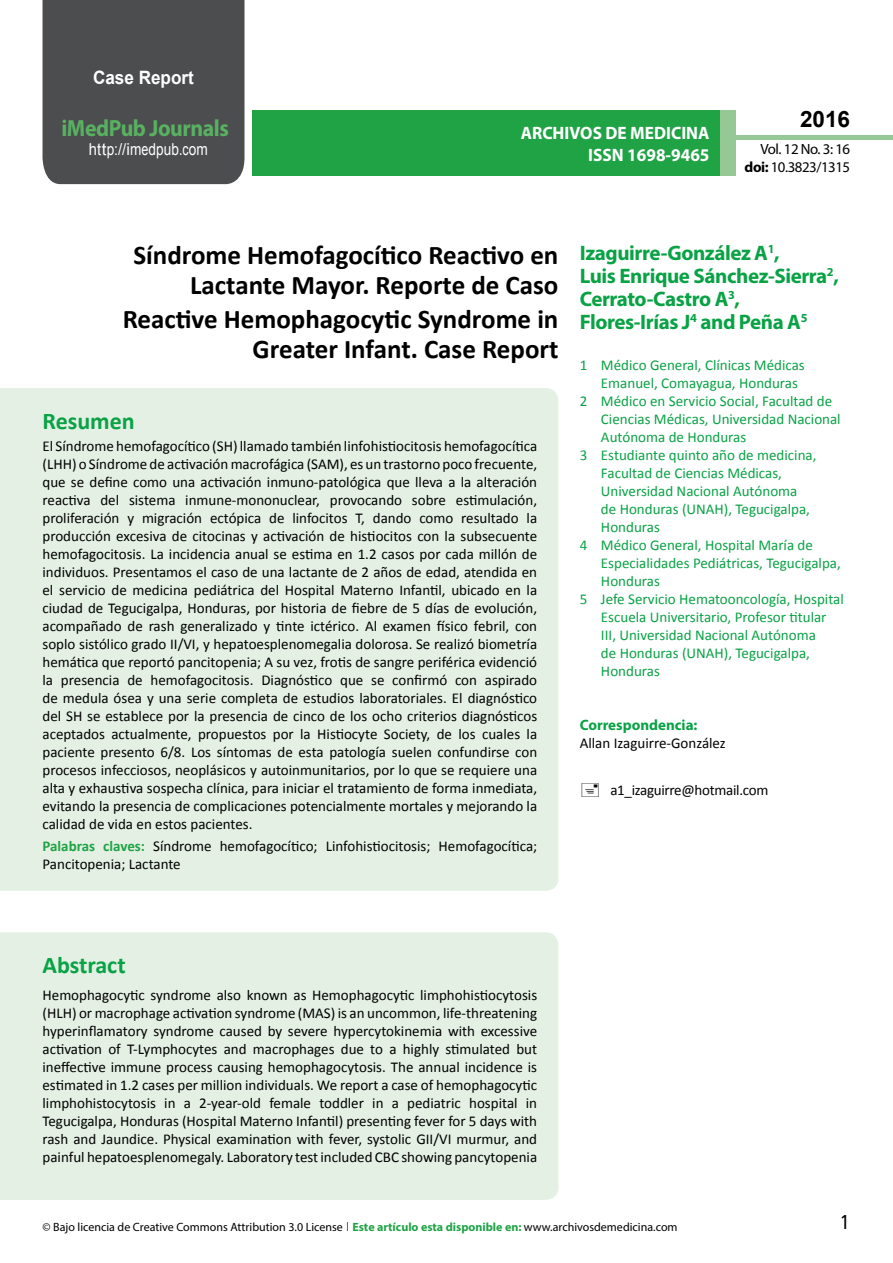
<style>
.page{position:relative;width:893px;height:1263px;background:#fff}
.page>*{position:absolute;margin:0;border:0;box-sizing:border-box;transform-origin:0 0}
.t1{font:700 27px/29.7px "Calibri";color:#000;text-align:right}
.t2{font:25.5px "Tunga";color:#000}
.t3{font:700 24px "Calibri";color:#09a245}
.t4{font:700 23.4px "Myriad Pro";letter-spacing:-.02em;color:#58b161;scale:.93 1}
.t5{font:700 22.5px "Arial";color:#000}
.t6{font:700 21px/23.1px "Myriad Pro";letter-spacing:-.02em;color:#09a245}
.t7{font:700 18.45px "Arial";color:#fff;scale:.93 1}
.t8{font:700 18px/21.6px "Myriad Pro";color:#fff;text-align:right;scale:.96 1}
.t9{font:16.5px "Arial";letter-spacing:.005em;color:#fff;scale:.89 1}
.t10{font:15px/18px "Calibri";color:#000;text-align:justify}
.t11{font:15px "Calibri";color:#09a245}
.t12{font:15px "Calibri";letter-spacing:-.02em;color:#000}
.t13{font:700 15px "Myriad Pro";color:#09a245}
.t14{font:14.85px/17.9px "Myriad Pro";letter-spacing:-.03em;color:#000;text-align:right}
.t15{font:12px "Myriad Pro";color:#000}
.s1{font-family:"Calibri"}
.s2{font-weight:700}
.s3{font-weight:700;color:#1fa345}
.s4{font-family:"Tunga"}
.s5{font-weight:700;color:#1da34a}
</style>
<div class="page">
<div style="left:252px;top:110px;width:469px;height:66px;background:#1fa345"></div>
<div style="left:720px;top:110px;width:16px;height:66px;background:#96c896"></div>
<div style="left:43px;top:0;width:201px;height:184px;background:#4c4d4f"></div>
<div style="left:736px;top:135px;width:157px;height:5px;background:#96c996"></div>
<div style="left:0;top:388px;width:558px;height:503px;background:#e4f0e4"></div>
<div style="left:0;top:932px;width:558px;height:268px;background:#e4f0e4"></div>
<p class="t7" style="left:93px;top:65px;width:110px">Case Report</p>
<h3 class="t4" style="left:61px;top:113px;width:181px">iMedPub Journals</h3>
<p class="t9" style="left:89px;top:139px;width:135px">http://imedpub<span class="s1">.</span>com</p>
<p class="t8" style="left:521px;top:122px;width:198px">ARCHIVOS DE MEDICINA<br>ISSN 1698-9465</p>
<h3 class="t5" style="left:800px;top:104px;width:52px">2016</h3>
<p class="t14" style="left:745px;top:140px;width:107px">Vol. 12 No. 3: 16 <span class="s2">doi:</span> 10.3823/1315</p>
<h1 class="t1" style="left:133px;top:241px;width:426px">Síndrome Hemofagocítico Reactivo en<br>Lactante Mayor. Reporte de Caso</h1>
<h1 class="t1" style="left:123px;top:304px;width:437px">Reactive Hemophagocytic Syndrome in<br>Greater Infant. Case Report</h1>
<h3 class="t3" style="left:43px;top:406px;width:94px">Resumen</h3>
<p class="t10" style="left:43px;top:437px;width:496px">El Síndrome hemofagocítico (SH) llamado también linfohistiocitosis hemofagocítica (LHH) o Síndrome de activación macrofágica (SAM), es un trastorno poco frecuente, que se define como una activación inmuno-patológica que lleva a la alteración reactiva del sistema inmune-mononuclear, provocando sobre estimulación, proliferación y migración ectópica de linfocitos T, dando como resultado la producción excesiva de citocinas y activación de histiocitos con la subsecuente hemofagocitosis. La incidencia anual se estima en 1.2 casos por cada millón de individuos. Presentamos el caso de una lactante de 2 años de edad, atendida en el servicio de medicina pediátrica del Hospital Materno Infantil, ubicado en la ciudad de Tegucigalpa, Honduras, por historia de fiebre de 5 días de evolución, acompañado de rash generalizado y tinte ictérico. Al examen físico febril, con soplo sistólico grado II/VI, y hepatoesplenomegalia dolorosa. Se realizó biometría hemática que reportó pancitopenia; A su vez, frotis de sangre periférica evidenció la presencia de hemofagocitosis. Diagnóstico que se confirmó con aspirado de medula ósea y una serie completa de estudios laboratoriales. El diagnóstico del SH se establece por la presencia de cinco de los ocho criterios diagnósticos aceptados actualmente, propuestos por la Histiocyte Society, de los cuales la paciente presento 6/8. Los síntomas de esta patología suelen confundirse con procesos infecciosos, neoplásicos y autoinmunitarios, por lo que se requiere una alta y exhaustiva sospecha clínica, para iniciar el tratamiento de forma inmediata, evitando la presencia de complicaciones potencialmente mortales y mejorando la calidad de vida en estos pacientes.</p>
<p class="t10" style="left:43px;top:837px;width:496px"><span class="s3">Palabras claves:</span> Síndrome hemofagocítico; Linfohistiocitosis; Hemofagocítica;<br>Pancitopenia; Lactante</p>
<h3 class="t6" style="left:580px;top:241px;width:261px">Izaguirre-González A<sup>1</sup>,<br>Luis Enrique Sánchez-Sierra<sup>2</sup>,<br>Cerrato-Castro A<sup>3</sup>,<br>Flores-Irías J<sup>4</sup> and Peña A<sup>5</sup></h3>
<p class="t11" style="left:580px;top:356px;width:227px">1 Médico General, Clínicas Médicas</p>
<p class="t11" style="left:601px;top:374px;width:198px">Emanuel, Comayagua, Honduras</p>
<p class="t11" style="left:580px;top:392px;width:254px">2 Médico en Servicio Social, Facultad de</p>
<p class="t11" style="left:601px;top:410px;width:241px">Ciencias Médicas, Universidad Nacional</p>
<p class="t11" style="left:601px;top:428px;width:147px">Autónoma de Honduras</p>
<p class="t11" style="left:580px;top:446px;width:238px">3 Estudiante quinto año de medicina,</p>
<p class="t11" style="left:601px;top:464px;width:183px">Facultad de Ciencias Médicas,</p>
<p class="t11" style="left:601px;top:482px;width:198px">Universidad Nacional Autónoma</p>
<p class="t11" style="left:601px;top:500px;width:210px">de Honduras (UNAH), Tegucigalpa,</p>
<p class="t11" style="left:601px;top:518px;width:60px">Honduras</p>
<p class="t11" style="left:580px;top:536px;width:235px">4 Médico General, Hospital María de</p>
<p class="t11" style="left:601px;top:554px;width:241px">Especialidades Pediátricas, Tegucigalpa,</p>
<p class="t11" style="left:601px;top:572px;width:60px">Honduras</p>
<p class="t11" style="left:580px;top:590px;width:266px">5 Jefe Servicio Hematooncología, Hospital</p>
<p class="t11" style="left:601px;top:608px;width:227px">Escuela Universitario, Profesor titular</p>
<p class="t11" style="left:601px;top:626px;width:216px">III, Universidad Nacional Autónoma</p>
<p class="t11" style="left:601px;top:644px;width:210px">de Honduras (UNAH), Tegucigalpa,</p>
<p class="t11" style="left:601px;top:662px;width:60px">Honduras</p>
<p class="t13" style="left:580px;top:715px;width:119px">Correspondencia:</p>
<p class="t10" style="left:580px;top:734px;width:148px">Allan Izaguirre-González</p>
<p class="t12" style="left:610px;top:780px;width:159px">a1_izaguirre@hotmail.com</p>
<h3 class="t3" style="left:43px;top:950px;width:85px">Abstract</h3>
<p class="t10" style="left:43px;top:986px;width:496px">Hemophagocytic syndrome also known as Hemophagocytic limphohistiocytosis (HLH) or macrophage activation syndrome (MAS) is an uncommon, life-threatening hyperinflamatory syndrome caused by severe hypercytokinemia with excessive activation of T-Lymphocytes and macrophages due to a highly stimulated but ineffective immune process causing hemophagocytosis. The annual incidence is estimated in 1.2 cases per million individuals. We report a case of hemophagocytic limphohistocytosis in a 2-year-old female toddler in a pediatric hospital in Tegucigalpa, Honduras (Hospital Materno Infantil) presenting fever for 5 days with rash and Jaundice. Physical examination with fever, systolic GII/VI murmur, and painful hepatoesplenomegaly. Laboratory test included CBC showing pancytopenia</p>
<p class="t15" style="left:43px;top:1219px;width:637px">© Bajo licencia de Creative Commons Attribution 3.0 License <span class="s4">|</span> <span class="s3">Este artículo esta disp</span><span class="s5">oni</span><span class="s3">ble en:</span> www.archivosdemedicina.com</p>
<h2 class="t2" style="left:841px;top:1205px;width:9px">1</h2>
</div>
